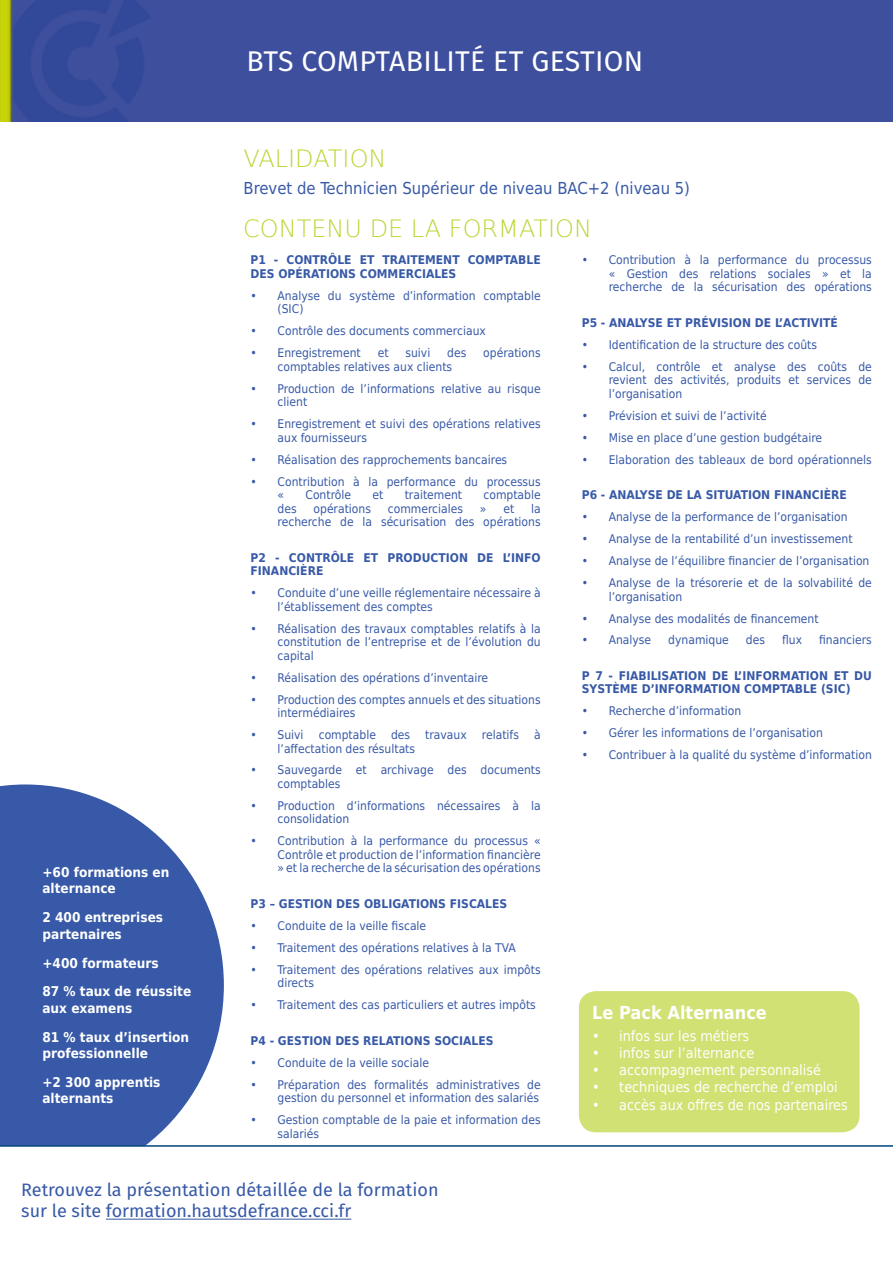
<style>
.page{position:relative;width:893px;height:1263px;background:#fff}
.page>*{position:absolute;margin:0;border:0;box-sizing:border-box;transform-origin:0 0}
.t1{font:28.5px "Fira Sans";letter-spacing:.01em;color:#fff}
.Texte_courant{font:200 24px "DejaVu Sans";color:#bed435}
.t2{font:18px "Fira Sans";color:#3759a7}
.t3{font:700 18px "DejaVu Sans Condensed";color:#fff}
.Texte_courant-2{font:16.5px "DejaVu Sans Condensed";color:#3759a7}
.t4{font:14.25px "DejaVu Sans Condensed";color:#fff}
.t5{font:700 13.5px/29px "DejaVu Sans Condensed";color:#fff}
.t6{font:12px/13.5px "DejaVu Sans Condensed";color:#3759a7}
.Texte_courant-3{font:700 12px/13.5px "DejaVu Sans Condensed";color:#3759a7}
</style>
<div class="page">
<svg style="left:0;top:784px;width:224px;height:361px;background:#5471b3"></svg>
<div style="left:578px;top:990px;width:282px;height:143px;background:#d2e174;border-radius:18px"></div>
<div style="left:577px;top:989px;width:284px;height:145px;border:2px solid #fff;border-radius:18px"></div>
<hr style="left:0;top:1145px;width:893px;height:2px;background:#00447b">
<img style="left:0;top:0;width:893px;height:121px">
<hr style="left:106px;top:1219px;width:245px;height:1px;background:#3759a7">
<p class="t1" style="left:247px;top:39px;width:398px">BTS COMPTABILITÉ ET GESTION</p>
<p class="t5" style="left:42px;top:864px;width:129px;line-height:16.2px">+60 formations en alternance</p>
<p class="t5" style="left:42px;top:909px;width:122px;line-height:16.2px">2 400 entreprises partenaires</p>
<p class="t5" style="left:42px;top:948px;width:150px">+400 formateurs<br>87 % taux de réussite</p>
<p class="t5" style="left:42px;top:993px;width:148px">aux examens<br>81 % taux d’insertion</p>
<p class="t5" style="left:42px;top:1038px;width:120px">professionnelle +2 300 apprentis</p>
<p class="t5" style="left:42px;top:1083px;width:72px">alternants</p>
<p class="Texte_courant" style="left:244px;top:141px;width:144px">VALIDATION</p>
<p class="Texte_courant-2" style="left:244px;top:174px;width:448px">Brevet de Technicien Supérieur de niveau BAC+2 (niveau 5)</p>
<p class="Texte_courant" style="left:243px;top:211px;width:351px">CONTENU DE LA FORMATION</p>
<p class="Texte_courant-3" style="left:251px;top:253px;width:292px">P1 - CONTRÔLE ET TRAITEMENT COMPTABLE<br>DES OPÉRATIONS COMMERCIALES</p>
<p class="t6" style="left:278px;top:288px;width:265px;text-indent:-27px">• Analyse du système d’information comptable (SIC)</p>
<p class="t6" style="left:251px;top:324px;width:237px">• Contrôle des documents commerciaux</p>
<p class="t6" style="left:251px;top:346px;width:112px">• Enregistrement</p>
<p class="t6" style="left:378px;top:346px;width:12px">et</p>
<p class="t6" style="left:405px;top:346px;width:26px">suivi</p>
<p class="t6" style="left:447px;top:346px;width:21px">des</p>
<p class="t6" style="left:483px;top:346px;width:59px">opérations</p>
<p class="t6" style="left:278px;top:359px;width:176px">comptables relatives aux clients</p>
<p class="t6" style="left:278px;top:381px;width:265px;text-indent:-27px">• Production de l’informations relative au risque client</p>
<p class="t6" style="left:278px;top:417px;width:265px;text-indent:-27px">• Enregistrement et suivi des opérations relatives aux fournisseurs</p>
<p class="t6" style="left:251px;top:452px;width:258px">• Réalisation des rapprochements bancaires</p>
<p class="t6" style="left:278px;top:474px;width:265px;text-indent:-27px">• Contribution à la performance du processus «</p>
<p class="t6" style="left:609px;top:253px;width:265px;text-align:justify;text-indent:-27px">• Contribution à la performance du processus « Gestion des relations sociales » et la recherche de la sécurisation des opérations</p>
<p class="Texte_courant-3" style="left:582px;top:315px;width:258px">P5 - ANALYSE ET PRÉVISION DE L’ACTIVITÉ</p>
<p class="t6" style="left:582px;top:337px;width:237px">• Identification de la structure des coûts</p>
<p class="t6" style="left:609px;top:359px;width:265px;text-align:justify;text-indent:-27px">• Calcul, contrôle et analyse des coûts de revient des activités, produits et services de l’organisation</p>
<p class="t6" style="left:582px;top:408px;width:187px">• Prévision et suivi de l’activité</p>
<p class="t6" style="left:582px;top:430px;width:242px">• Mise en place d’une gestion budgétaire</p>
<p class="t6" style="left:582px;top:452px;width:292px">• Elaboration des tableaux de bord opérationnels</p>
<p class="Texte_courant-3" style="left:582px;top:488px;width:267px">P6 - ANALYSE DE LA SITUATION FINANCIÈRE</p>
<p class="t6" style="left:582px;top:510px;width:267px">• Analyse de la performance de l’organisation</p>
<p class="t6" style="left:582px;top:532px;width:272px">• Analyse de la rentabilité d’un investissement</p>
<p class="t6" style="left:582px;top:554px;width:289px">• Analyse de l’équilibre financier de l’organisation</p>
<p class="t6" style="left:609px;top:576px;width:265px;text-indent:-27px">• Analyse de la trésorerie et de la solvabilité de l’organisation</p>
<p class="t6" style="left:582px;top:611px;width:238px">• Analyse des modalités de financement</p>
<p class="t6" style="left:582px;top:633px;width:71px">• Analyse</p>
<p class="t6" style="left:668px;top:633px;width:62px">dynamique</p>
<p class="t6" style="left:746px;top:633px;width:21px">des</p>
<p class="t6" style="left:782px;top:633px;width:22px">flux</p>
<p class="t6" style="left:819px;top:633px;width:54px">financiers</p>
<p class="Texte_courant-3" style="left:582px;top:669px;width:292px">P 7 - FIABILISATION DE L’INFORMATION ET DU<br>SYSTÈME D’INFORMATION COMPTABLE (SIC)</p>
<p class="t6" style="left:582px;top:704px;width:161px">• Recherche d’information</p>
<p class="t6" style="left:582px;top:726px;width:243px">• Gérer les informations de l’organisation</p>
<p class="t6" style="left:582px;top:748px;width:292px">• Contribuer à la qualité du système d’information</p>
<p class="t6" style="left:305px;top:488px;width:47px">Contrôle</p>
<p class="t6" style="left:372px;top:488px;width:12px">et</p>
<p class="t6" style="left:405px;top:488px;width:59px">traitement</p>
<p class="t6" style="left:483px;top:488px;width:59px">comptable</p>
<p class="t6" style="left:278px;top:501px;width:21px">des</p>
<p class="t6" style="left:314px;top:501px;width:59px">opérations</p>
<p class="t6" style="left:388px;top:501px;width:77px">commerciales</p>
<p class="t6" style="left:480px;top:501px;width:36px">» et</p>
<p class="t6" style="left:278px;top:501px;width:265px;text-align:right">la<br>recherche de la sécurisation des opérations</p>
<p class="Texte_courant-3" style="left:251px;top:550px;width:292px">P2 - CONTRÔLE ET PRODUCTION DE L’INFO<br>FINANCIÈRE</p>
<p class="t6" style="left:278px;top:586px;width:265px;text-indent:-27px">• Conduite d’une veille réglementaire nécessaire à l’établissement des comptes</p>
<p class="t6" style="left:278px;top:621px;width:265px;text-align:justify;text-indent:-27px">• Réalisation des travaux comptables relatifs à la constitution de l’entreprise et de l’évolution du capital</p>
<p class="t6" style="left:251px;top:670px;width:239px">• Réalisation des opérations d’inventaire</p>
<p class="t6" style="left:278px;top:692px;width:265px;text-indent:-27px">• Production des comptes annuels et des situations intermédiaires</p>
<p class="t6" style="left:251px;top:728px;width:55px">• Suivi</p>
<p class="t6" style="left:319px;top:728px;width:59px">comptable</p>
<p class="t6" style="left:391px;top:728px;width:21px">des</p>
<p class="t6" style="left:425px;top:728px;width:43px">travaux</p>
<p class="t6" style="left:482px;top:728px;width:39px">relatifs</p>
<p class="t6" style="left:534px;top:728px;width:8px">à</p>
<p class="t6" style="left:278px;top:741px;width:139px">l’affectation des résultats</p>
<p class="t6" style="left:278px;top:763px;width:265px;text-indent:-27px">• Sauvegarde et archivage des documents comptables</p>
<p class="t6" style="left:278px;top:799px;width:265px;text-indent:-27px">• Production d’informations nécessaires à la consolidation</p>
<p class="t6" style="left:278px;top:834px;width:265px;text-align:justify;text-indent:-27px">• Contribution à la performance du processus « Contrôle et production de l’information financière » et la recherche de la sécurisation des opérations</p>
<p class="Texte_courant-3" style="left:251px;top:897px;width:258px">P3 – GESTION DES OBLIGATIONS FISCALES</p>
<p class="t6" style="left:251px;top:919px;width:177px">• Conduite de la veille fiscale</p>
<p class="t6" style="left:251px;top:940px;width:267px">• Traitement des opérations relatives à la TVA</p>
<p class="t6" style="left:278px;top:962px;width:265px;text-indent:-27px">• Traitement des opérations relatives aux impôts directs</p>
<p class="t6" style="left:251px;top:998px;width:287px">• Traitement des cas particuliers et autres impôts</p>
<p class="Texte_courant-3" style="left:251px;top:1033px;width:245px">P4 - GESTION DES RELATIONS SOCIALES</p>
<p class="t6" style="left:251px;top:1055px;width:180px">• Conduite de la veille sociale</p>
<p class="t6" style="left:251px;top:1077px;width:292px;text-align:right">• Préparation des formalités administratives de gestion du personnel et information des salariés</p>
<p class="t6" style="left:278px;top:1113px;width:265px;text-indent:-27px">• Gestion comptable de la paie et information des salariés</p>
<h3 class="t3" style="left:592px;top:998px;width:176px">Le Pack Alternance</h3>
<p class="t4" style="left:592px;top:1024px;width:158px">• infos sur les métiers</p>
<p class="t4" style="left:592px;top:1041px;width:163px">• infos sur l’alternance</p>
<p class="t4" style="left:592px;top:1058px;width:230px">• accompagnement personnalisé</p>
<p class="t4" style="left:592px;top:1075px;width:247px">• techniques de recherche d’emploi</p>
<p class="t4" style="left:592px;top:1093px;width:257px">• accès aux offres de nos partenaires</p>
<p class="t2" style="left:21px;top:1176px;width:419px">Retrouvez la présentation détaillée de la formation</p>
<p class="t2" style="left:21px;top:1197px;width:332px">sur le site formation.hautsdefrance.cci.fr</p>
</div>
